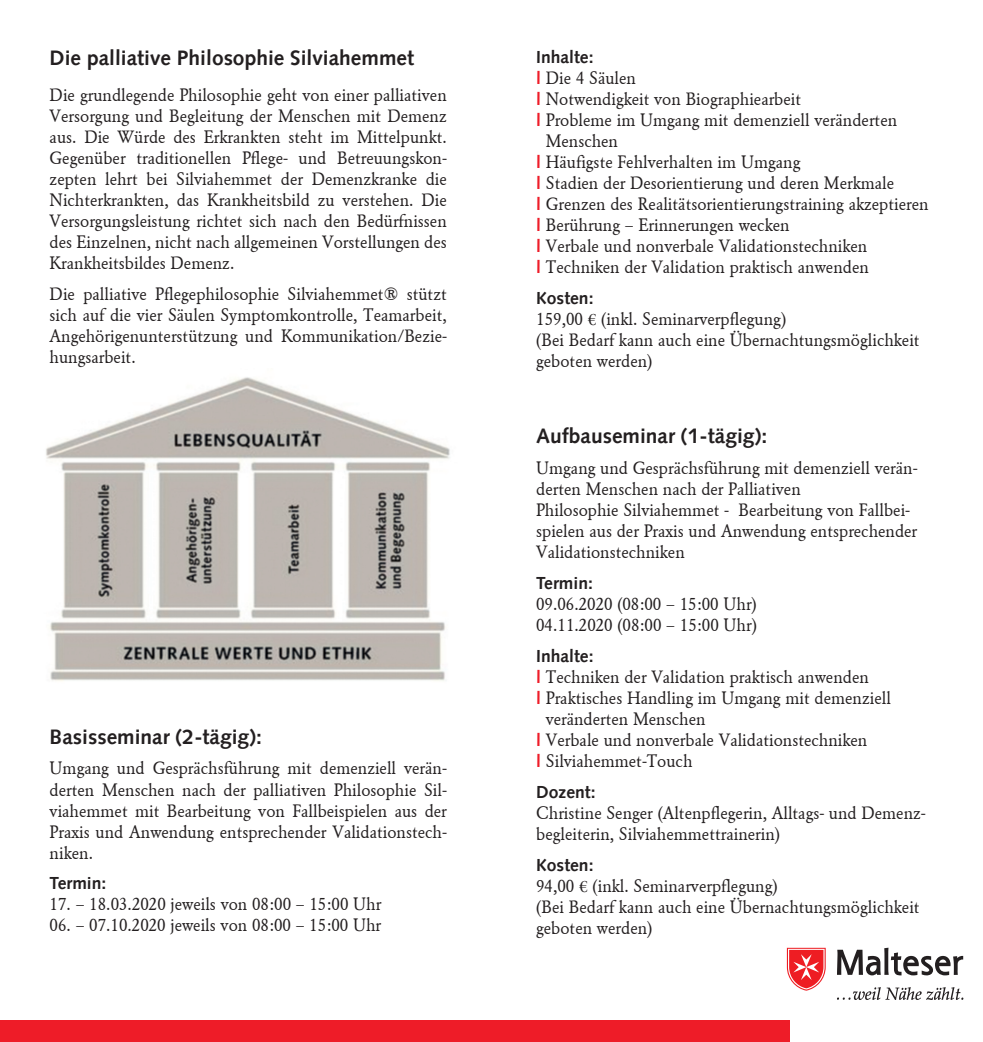
<style>
.page{position:relative;width:983px;height:1042px;background:#fff}
.page>*{position:absolute;margin:0;border:0;box-sizing:border-box;transform-origin:0 0}
.t1{font:700 21px "Syntax";color:#231f20}
.t2{font:17.5px/21px "Malteser Garamond Standard";color:#231f20}
.t3{font:700 17.5px "Syntax";color:#231f20}
.s1{font-family:"Syntax";font-weight:700;color:#ee1c28}
.s2{font-family:"Adobe Garamond Pro"}
</style>
<div class="page">
<img style="left:46px;top:377px;width:404px;height:304px">
<div style="left:0;top:1020px;width:788px;height:22px;background:#ee1c28"></div>
<svg style="left:786px;top:948px;width:39px;height:42px"></svg>
<svg style="left:837px;top:947px;width:125px;height:28px"></svg>
<svg style="left:837px;top:987px;width:126px;height:13px"></svg>
<p class="t1" style="left:50px;top:46px;width:366px">Die palliative Philosophie Silviahemmet</p>
<p class="t2" style="left:50px;top:85px;width:398px;text-align:justify">Die grundlegende Philosophie geht von einer palliativen Versorgung und Begleitung der Menschen mit Demenz aus. Die Würde des Erkrankten steht im Mittelpunkt.<br>Gegenüber traditionellen Pflege- und Betreuungskon&shy;zepten lehrt bei Silviahemmet der Demenzkranke die Nichterkrankten, das Krankheitsbild zu verstehen. Die Versorgungsleistung richtet sich nach den Bedürfnissen des Einzelnen, nicht nach allgemeinen Vorstellungen des Krankheitsbildes Demenz.</p>
<p class="t2" style="left:50px;top:284px;width:398px;text-align:justify">Die palliative Pflegephilosophie Silviahemmet® stützt sich auf die vier Säulen Symptomkontrolle, Teamarbeit, Angehörigenunterstützung und Kommunikation/Bezie&shy;hungsarbeit.</p>
<p class="t1" style="left:50px;top:724px;width:214px">Basisseminar (2-tägig):</p>
<p class="t2" style="left:50px;top:758px;width:398px;text-align:justify">Umgang und Gesprächsführung mit demenziell verän&shy;derten Menschen nach der palliativen Philosophie Sil&shy;viahemmet mit Bearbeitung von Fallbeispielen aus der Praxis und Anwendung entsprechender Validationstech&shy;niken.</p>
<p class="t3" style="left:50px;top:873px;width:58px">Termin:</p>
<p class="t2" style="left:50px;top:894px;width:333px">17. – 18.03.2020 jeweils von 08:00 – 15:00 Uhr</p>
<p class="t2" style="left:50px;top:915px;width:333px">06. – 07.10.2020 jeweils von 08:00 – 15:00 Uhr</p>
<p class="t3" style="left:536px;top:47px;width:59px">Inhalte:</p>
<p class="t2" style="left:536px;top:67px;width:101px"><span class="s1">l</span> Die 4 Säulen</p>
<p class="t2" style="left:536px;top:88px;width:266px"><span class="s1">l</span> Notwendigkeit von Biographiearbeit</p>
<p class="t2" style="left:536px;top:109px;width:362px"><span class="s1">l</span> Probleme im Umgang mit demenziell veränderten</p>
<p class="t2" style="left:545px;top:130px;width:74px">Menschen</p>
<p class="t2" style="left:536px;top:151px;width:266px"><span class="s1">l</span> Häufigste Fehlverhalten im Umgang</p>
<p class="t2" style="left:536px;top:172px;width:359px"><span class="s1">l</span> Stadien der Desorientierung und deren Merkmale</p>
<p class="t2" style="left:536px;top:193px;width:394px"><span class="s1">l</span> Grenzen des Realitätsorientierungstraining akzeptieren</p>
<p class="t2" style="left:536px;top:214px;width:255px"><span class="s1">l</span> Berührung – Erinnerungen wecken</p>
<p class="t2" style="left:536px;top:235px;width:332px"><span class="s1">l</span> Verbale und nonverbale Validationstechniken</p>
<p class="t2" style="left:536px;top:256px;width:334px"><span class="s1">l</span> Techniken der Validation praktisch anwenden</p>
<p class="t3" style="left:536px;top:288px;width:59px">Kosten:</p>
<p class="t2" style="left:536px;top:308px;width:385px">159,00 <span class="s2">€</span> (inkl. Seminarverpflegung)<br>(Bei Bedarf kann auch eine Übernachtungsmöglichkeit geboten werden)</p>
<p class="t1" style="left:536px;top:424px;width:233px">Aufbauseminar (1-tägig):</p>
<p class="t2" style="left:536px;top:458px;width:382px">Umgang und Gesprächsführung mit demenziell verän&shy;derten Menschen nach der Palliativen<br>Philosophie Silviahemmet - Bearbeitung von Fallbei&shy;spielen aus der Praxis und Anwendung entsprechender Validationstechniken</p>
<p class="t3" style="left:536px;top:573px;width:58px">Termin:</p>
<p class="t2" style="left:536px;top:594px;width:222px">09.06.2020 (08:00 – 15:00 Uhr)<br>04.11.2020 (08:00 – 15:00 Uhr)</p>
<p class="t3" style="left:536px;top:646px;width:59px">Inhalte:</p>
<p class="t2" style="left:536px;top:666px;width:334px"><span class="s1">l</span> Techniken der Validation praktisch anwenden</p>
<p class="t2" style="left:536px;top:687px;width:356px"><span class="s1">l</span> Praktisches Handling im Umgang mit demenziell</p>
<p class="t2" style="left:545px;top:708px;width:161px">veränderten Menschen</p>
<p class="t2" style="left:536px;top:729px;width:332px"><span class="s1">l</span> Verbale und nonverbale Validationstechniken</p>
<p class="t2" style="left:536px;top:750px;width:158px"><span class="s1">l</span> Silviahemmet-Touch</p>
<p class="t3" style="left:536px;top:782px;width:61px">Dozent:</p>
<p class="t2" style="left:536px;top:802px;width:391px">Christine Senger (Altenpflegerin, Alltags- und Demenz&shy;begleiterin, Silviahemmettrainerin)</p>
<p class="t3" style="left:536px;top:855px;width:59px">Kosten:</p>
<p class="t2" style="left:536px;top:875px;width:385px">94,00 <span class="s2">€</span> (inkl. Seminarverpflegung)<br>(Bei Bedarf kann auch eine Übernachtungsmöglichkeit geboten werden)</p>
</div>
